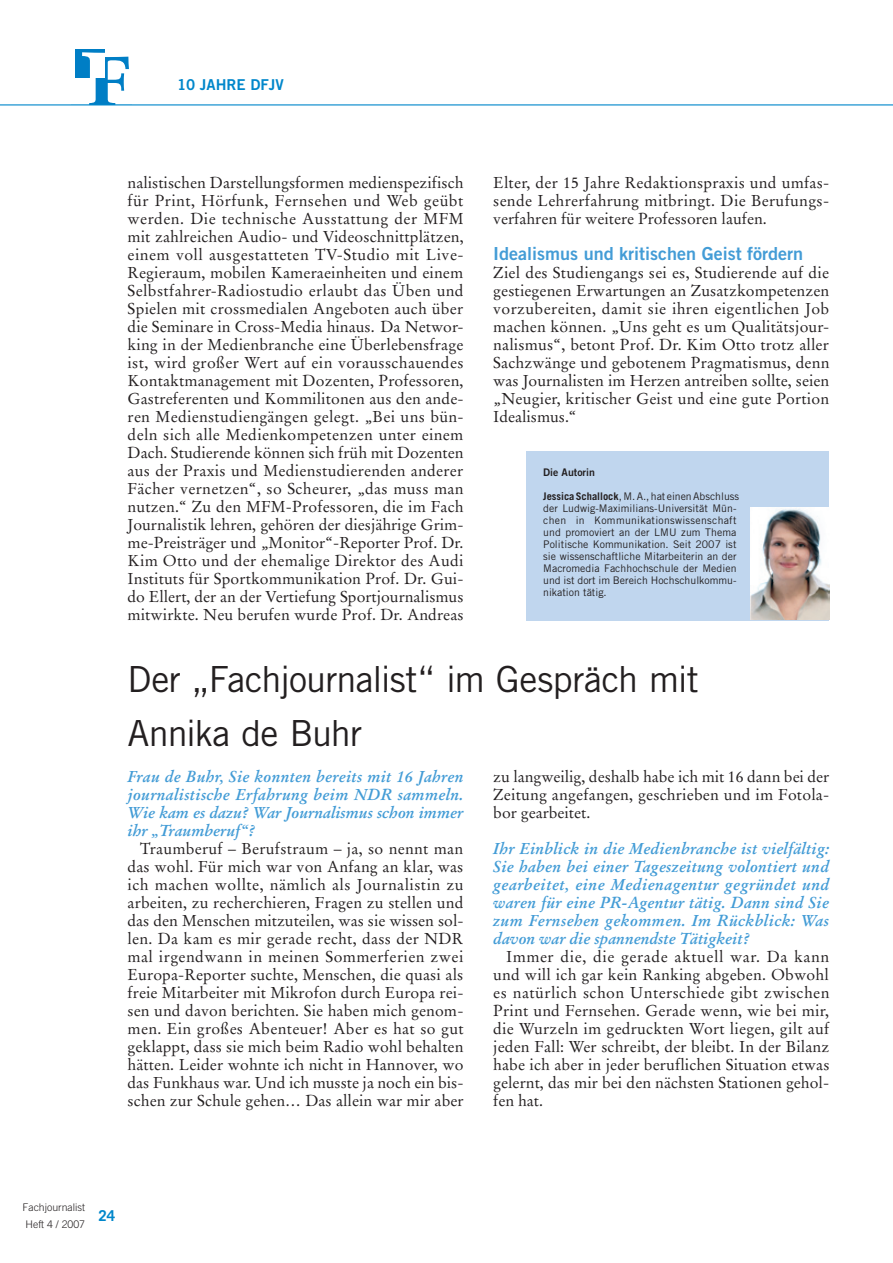
<style>
.page{position:relative;width:893px;height:1263px;background:#fff}
.page>*{position:absolute;margin:0;border:0;box-sizing:border-box;transform-origin:0 0}
.t1{font:36px/54px "Trade Gothic";letter-spacing:-.025em;color:#231f20}
.t2{font:18px "Trade Gothic Bold Two";color:#439cd6}
.t3{font:15.75px/18px "Stempel Garamond";letter-spacing:.005em;color:#231f20;text-align:justify}
.t4{font:italic 700 15.75px/18px "Stempel Garamond";color:#439cd6;text-align:justify}
.t5{font:15px "Trade Gothic Bold Two";color:#0087cb}
.t6{font:10.5px/12px "Trade Gothic";letter-spacing:.005em;color:#231f20}
.t7{font:300 10.5px/17px "Trade Gothic";color:#231f20}
.t8{font:10.5px "Trade Gothic Bold Two";color:#231f20}
.s1{font-weight:700}
</style>
<div class="page">
<hr style="left:72px;top:105px;width:60px;height:1px;background:#0087cb">
<div style="left:75px;top:49px;width:29px;height:29px;background:#007ec5"></div>
<svg style="left:82px;top:52px;width:47px;height:52px"></svg>
<hr style="left:0;top:104px;width:893px;height:1px;background:#0087cb">
<div style="left:526px;top:451px;width:303px;height:169px;background:#c0d6ee"></div>
<img style="left:750px;top:508px;width:79px;height:112px">
<p class="t5" style="left:177px;top:75px;width:108px">10 JAHRE DFJV</p>
<p class="t5" style="left:178px;top:75px;width:94px">DFJV INTERN</p>
<p class="t3" style="left:128px;top:174px;width:338px">nalistischen Darstellungsformen medienspezifisch für Print, Hörfunk, Fernsehen und Web geübt werden. Die technische Ausstattung der MFM mit zahlreichen Audio- und Videoschnittplätzen, einem voll ausgestatteten TV-Studio mit Live-Regieraum, mobilen Kameraeinheiten und einem Selbstfahrer-Radiostudio erlaubt das Üben und Spielen mit crossmedialen Angeboten auch über die Seminare in Cross-Media hinaus. Da Networ&shy;king in der Medienbranche eine Überlebensfrage ist, wird großer Wert auf ein vorausschauendes Kontaktmanagement mit Dozenten, Professoren, Gastreferenten und Kommilitonen aus den ande&shy;ren Medienstudiengängen gelegt. „Bei uns bün&shy;deln sich alle Medienkompetenzen unter einem Dach. Studierende können sich früh mit Dozenten aus der Praxis und Medienstudierenden anderer Fächer vernetzen“, so Scheurer, „das muss man nutzen.“ Zu den MFM-Professoren, die im Fach Journalistik lehren, gehören der diesjährige Grim&shy;me-Preisträger und „Monitor“-Reporter Prof. Dr.<br>Kim Otto und der ehemalige Direktor des Audi Instituts für Sportkommunikation Prof. Dr. Gui&shy;do Ellert, der an der Vertiefung Sportjournalismus mitwirkte. Neu berufen wurde Prof. Dr. Andreas</p>
<p class="t3" style="left:493px;top:174px;width:337px">Elter, der 15 Jahre Redaktionspraxis und umfas&shy;sende Lehrerfahrung mitbringt. Die Berufungs&shy;verfahren für weitere Professoren laufen.</p>
<p class="t2" style="left:493px;top:242px;width:311px">Idealismus und kritischen Geist fördern</p>
<p class="t3" style="left:493px;top:264px;width:338px">Ziel des Studiengangs sei es, Studierende auf die gestiegenen Erwartungen an Zusatzkompetenzen vorzubereiten, damit sie ihren eigentlichen Job machen können. „Uns geht es um Qualitätsjour&shy;nalismus“, betont Prof. Dr. Kim Otto trotz aller Sachzwänge und gebotenem Pragmatismus, denn was Journalisten im Herzen antreiben sollte, seien „Neugier, kritischer Geist und eine gute Portion Idealismus.“</p>
<p class="t8" style="left:543px;top:466px;width:53px">Die Autorin</p>
<p class="t6" style="left:543px;top:490px;width:197px"><span class="s1">Jessica Schallock</span>, M. A., hat einen Abschluss der Ludwig-Maximilians-Universität Mün&shy;chen in Kommunikationswissenschaft und promoviert an der LMU zum Thema Politische Kommunikation. Seit 2007 ist sie wissenschaftliche Mitarbeiterin an der Macromedia Fachhochschule der Medien und ist dort im Bereich Hochschulkommu&shy;nikation tätig.</p>
<h1 class="t1" style="left:128px;top:652px;width:573px">Der „Fachjournalist“ im Gespräch mit<br>Annika de Buhr</h1>
<p class="t4" style="left:128px;top:768px;width:337px">Frau de Buhr, Sie konnten bereits mit 16 Jahren journalistische Erfahrung beim NDR sammeln.<br>Wie kam es dazu? War Journalismus schon immer ihr „Traumberuf“?</p>
<p class="t3" style="left:128px;top:840px;width:338px;text-indent:13px">Traumberuf – Berufstraum – ja, so nennt man das wohl. Für mich war von Anfang an klar, was ich machen wollte, nämlich als Journalistin zu arbeiten, zu recherchieren, Fragen zu stellen und das den Menschen mitzuteilen, was sie wissen sol&shy;len. Da kam es mir gerade recht, dass der NDR mal irgendwann in meinen Sommerferien zwei Europa-Reporter suchte, Menschen, die quasi als freie Mitarbeiter mit Mikrofon durch Europa rei&shy;sen und davon berichten. Sie haben mich genom&shy;men. Ein großes Abenteuer! Aber es hat so gut geklappt, dass sie mich beim Radio wohl behalten hätten. Leider wohnte ich nicht in Hannover, wo das Funkhaus war. Und ich musste ja noch ein bis&shy;schen zur Schule gehen… Das allein war mir aber</p>
<p class="t3" style="left:493px;top:768px;width:338px">zu langweilig, deshalb habe ich mit 16 dann bei der Zeitung angefangen, geschrieben und im Fotola&shy;bor gearbeitet.</p>
<p class="t4" style="left:493px;top:840px;width:338px">Ihr Einblick in die Medienbranche ist vielfältig:<br>Sie haben bei einer Tageszeitung volontiert und gearbeitet, eine Medienagentur gegründet und waren für eine PR-Agentur tätig. Dann sind Sie zum Fernsehen gekommen. Im Rückblick: Was davon war die spannendste Tätigkeit?</p>
<p class="t3" style="left:493px;top:948px;width:338px;text-indent:13px">Immer die, die gerade aktuell war. Da kann und will ich gar kein Ranking abgeben. Obwohl es natürlich schon Unterschiede gibt zwischen Print und Fernsehen. Gerade wenn, wie bei mir, die Wurzeln im gedruckten Wort liegen, gilt auf jeden Fall: Wer schreibt, der bleibt. In der Bilanz habe ich aber in jeder beruflichen Situation etwas gelernt, das mir bei den nächsten Stationen gehol&shy;fen hat.</p>
<p class="t7" style="left:23px;top:1198px;width:94px">Fachjournalist<br>Heft 4 / 2007 <sup>24</sup></p>
</div>
